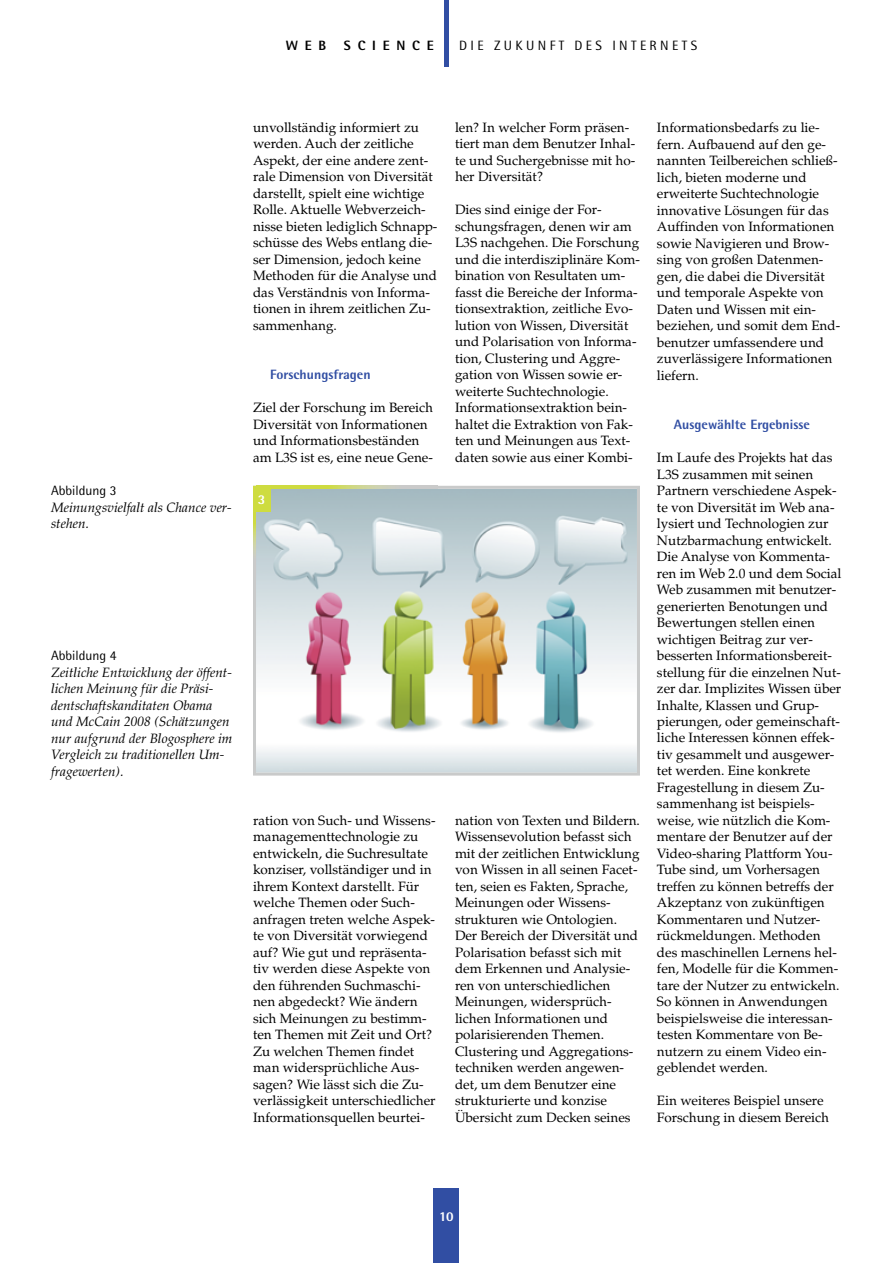
<style>
.page{position:relative;width:893px;height:1263px;background:#fff}
.page>*{position:absolute;margin:0;border:0;box-sizing:border-box;transform-origin:0 0}
.t1{font:13.5px/16.5px "Palatino";color:#000}
.t2{font:italic 13.5px/16.5px "Palatino";color:#000}
.t3{font:800 13.5px "Rotis Semi Sans";color:#314ea3}
.t4{font:13.5px "Rotis Semi Sans";letter-spacing:.25em;color:#000}
.t5{font:13.5px "Rotis Semi Sans";color:#000}
.t6{font:800 13.5px "Rotis Semi Sans";letter-spacing:.5em;color:#000}
.t7{font:800 13.5px "Rotis Semi Sans";color:#fff}
</style>
<div class="page">
<div style="left:434px;top:1188px;width:25px;height:75px;background:#314ea3"></div>
<div style="left:444px;top:0;width:5px;height:66px;background:#314ea3"></div>
<svg style="left:253px;top:486px;width:387px;height:290px"></svg>
<img style="left:256px;top:489px;width:182px;height:1px">
<svg style="left:270px;top:486px;width:168px;height:3px"></svg>
<svg style="left:253px;top:511px;width:3px;height:66px"></svg>
<div style="left:253px;top:486px;width:17px;height:25px;background:#cedc40"></div>
<p class="t6" style="left:286px;top:36px;width:42px">WEB</p>
<p class="t6" style="left:344px;top:36px;width:91px">SCIENCE</p>
<p class="t4" style="left:459px;top:37px;width:239px">DIE ZUKUNFT DES INTERNETS</p>
<p class="t5" style="left:51px;top:482px;width:67px">Abbildung 3</p>
<p class="t2" style="left:51px;top:499px;width:182px">Meinungsvielfalt als Chance ver&shy;stehen.</p>
<p class="t5" style="left:51px;top:647px;width:67px">Abbildung 4</p>
<p class="t2" style="left:51px;top:664px;width:183px">Zeitliche Entwicklung der öffent&shy;lichen Meinung für die Präsi&shy;dentschaftskanditaten Obama und McCain 2008 (Schätzungen nur aufgrund der Blogosphere im<br>Vergleich zu traditionellen Um&shy;fragewerten).</p>
<p class="t1" style="left:253px;top:119px;width:186px">unvollständig informiert zu werden. Auch der zeitliche<br>Aspekt, der eine andere zent&shy;rale Dimension von Diversität darstellt, spielt eine wichtige<br>Rolle. Aktuelle Webverzeich&shy;nisse bieten lediglich Schnapp&shy;schüsse des Webs entlang die&shy;ser Dimension, jedoch keine<br>Methoden für die Analyse und das Verständnis von Informa&shy;tionen in ihrem zeitlichen Zu&shy;sammenhang.</p>
<p class="t3" style="left:270px;top:366px;width:102px">Forschungsfragen</p>
<p class="t1" style="left:253px;top:400px;width:182px">Ziel der Forschung im Bereich<br>Diversität von Informationen und Informationsbeständen am L3S ist es, eine neue Gene-</p>
<p class="t7" style="left:258px;top:491px;width:9px">3</p>
<p class="t1" style="left:253px;top:812px;width:184px">ration von Such- und Wissens&shy;managementtechnologie zu entwickeln, die Suchresultate konziser, vollständiger und in ihrem Kontext darstellt. Für welche Themen oder Such&shy;anfragen treten welche Aspek&shy;te von Diversität vorwiegend auf? Wie gut und repräsenta&shy;tiv werden diese Aspekte von den führenden Suchmaschi&shy;nen abgedeckt? Wie ändern sich Meinungen zu bestimm&shy;ten Themen mit Zeit und Ort?<br>Zu welchen Themen findet man widersprüchliche Aus&shy;sagen? Wie lässt sich die Zu&shy;verlässigkeit unterschiedlicher<br>Informationsquellen beurtei-</p>
<p class="t1" style="left:455px;top:119px;width:182px">len? In welcher Form präsen&shy;tiert man dem Benutzer Inhal&shy;te und Suchergebnisse mit ho&shy;her Diversität?</p>
<p class="t1" style="left:455px;top:202px;width:186px">Dies sind einige der For&shy;schungsfragen, denen wir am<br>L3S nachgehen. Die Forschung und die interdisziplinäre Kom&shy;bination von Resultaten um&shy;fasst die Bereiche der Informa&shy;tionsextraktion, zeitliche Evo&shy;lution von Wissen, Diversität und Polarisation von Informa&shy;tion, Clustering und Aggre&shy;gation von Wissen sowie er&shy;weiterte Suchtechnologie.<br>Informationsextraktion bein&shy;haltet die Extraktion von Fak&shy;ten und Meinungen aus Text&shy;daten sowie aus einer Kombi-</p>
<p class="t1" style="left:455px;top:812px;width:186px">nation von Texten und Bildern.<br>Wissensevolution befasst sich mit der zeitlichen Entwicklung von Wissen in all seinen Facet&shy;ten, seien es Fakten, Sprache,<br>Meinungen oder Wissens&shy;strukturen wie Ontologien.<br>Der Bereich der Diversität und<br>Polarisation befasst sich mit dem Erkennen und Analysie&shy;ren von unterschiedlichen<br>Meinungen, widersprüch&shy;lichen Informationen und polarisierenden Themen.<br>Clustering und Aggregations&shy;techniken werden angewen&shy;det, um dem Benutzer eine strukturierte und konzise<br>Übersicht zum Decken seines</p>
<p class="t1" style="left:657px;top:119px;width:185px">Informationsbedarfs zu lie&shy;fern. Aufbauend auf den ge&shy;nannten Teilbereichen schließ&shy;lich, bieten moderne und erweiterte Suchtechnologie innovative Lösungen für das<br>Auffinden von Informationen sowie Navigieren und Brow&shy;sing von großen Datenmen&shy;gen, die dabei die Diversität und temporale Aspekte von<br>Daten und Wissen mit ein&shy;beziehen, und somit dem End&shy;benutzer umfassendere und zuverlässigere Informationen liefern.</p>
<p class="t3" style="left:674px;top:416px;width:137px">Ausgewählte Ergebnisse</p>
<p class="t1" style="left:657px;top:449px;width:186px">Im Laufe des Projekts hat das<br>L3S zusammen mit seinen<br>Partnern verschiedene Aspek&shy;te von Diversität im Web ana&shy;lysiert und Technologien zur<br>Nutzbarmachung entwickelt.<br>Die Analyse von Kommenta&shy;ren im Web 2.0 und dem Social<br>Web zusammen mit benutzer&shy;generierten Benotungen und<br>Bewertungen stellen einen wichtigen Beitrag zur ver&shy;besserten Informationsbereit&shy;stellung für die einzelnen Nut&shy;zer dar. Implizites Wissen über<br>Inhalte, Klassen und Grup&shy;pierungen, oder gemeinschaft&shy;liche Interessen können effek&shy;tiv gesammelt und ausgewer&shy;tet werden. Eine konkrete<br>Fragestellung in diesem Zu&shy;sammenhang ist beispiels&shy;weise, wie nützlich die Kom&shy;mentare der Benutzer auf der<br>Video-sharing Plattform You-<br>Tube sind, um Vorhersagen treffen zu können betreffs der<br>Akzeptanz von zukünftigen<br>Kommentaren und Nutzer&shy;rückmeldungen. Methoden des maschinellen Lernens hel&shy;fen, Modelle für die Kommen&shy;tare der Nutzer zu entwickeln.<br>So können in Anwendungen beispielsweise die interessan&shy;testen Kommentare von Be&shy;nutzern zu einem Video ein&shy;geblendet werden.</p>
<p class="t1" style="left:657px;top:1093px;width:174px">Ein weiteres Beispiel unsere<br>Forschung in diesem Bereich</p>
<p class="t7" style="left:439px;top:1208px;width:16px">10</p>
</div>
